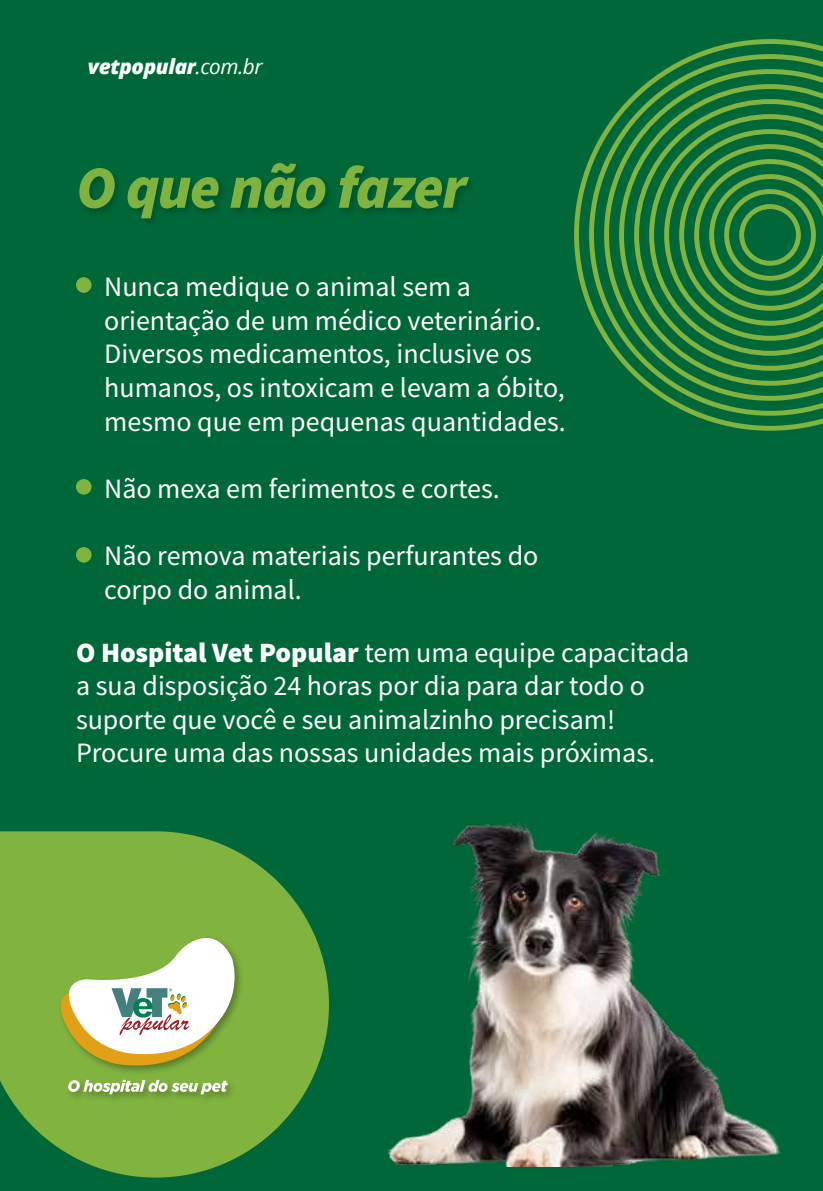
<style>
.page{position:relative;width:823px;height:1191px;background:#fff}
.page>*{position:absolute;margin:0;border:0;box-sizing:border-box;transform-origin:0 0}
.t1{font:italic 900 60px "Source Sans Pro";letter-spacing:-.02em;color:#80b23f}
.t2{font:28px/33.6px "Source Sans Pro";color:#fff}
.t3{font:italic 800 20.6px "Open Sans";letter-spacing:-.02em;color:#fff}
.s1{font-weight:400}
.s2{font-weight:900}
</style>
<div class="page">
<div style="left:0;top:0;width:822px;height:1191px;background:#006838"></div>
<svg style="left:574px;top:39px;width:248px;height:392px"></svg>
<svg style="left:588px;top:54px;width:234px;height:362px"></svg>
<svg style="left:603px;top:69px;width:219px;height:332px"></svg>
<svg style="left:618px;top:84px;width:204px;height:302px"></svg>
<svg style="left:633px;top:99px;width:189px;height:272px"></svg>
<svg style="left:648px;top:114px;width:174px;height:242px"></svg>
<svg style="left:663px;top:129px;width:159px;height:212px"></svg>
<div style="left:723px;top:189px;width:92px;height:92px;border:5px solid #80b33f;border-radius:50%"></div>
<div style="left:738px;top:204px;width:62px;height:62px;border:5px solid #80b33f;border-radius:50%"></div>
<svg style="left:0;top:831px;width:329px;height:346px;fill:#80b43f"></svg>
<div style="left:76px;top:277px;width:15px;height:16px;background:#80b43f;border-radius:50%"></div>
<div style="left:76px;top:547px;width:15px;height:15px;background:#80b43f;border-radius:50%"></div>
<div style="left:76px;top:479px;width:15px;height:15px;background:#80b43f;border-radius:50%"></div>
<img style="left:55px;top:1069px;width:191px;height:37px">
<svg style="left:45px;top:923px;width:201px;height:146px"></svg>
<svg style="left:68px;top:1080px;width:160px;height:14px"></svg>
<img style="left:388px;top:822px;width:393px;height:344px">
<p class="t3" style="left:88px;top:50px;width:176px">vetpopular<span class="s1">.com.br</span></p>
<h1 class="t1" style="left:76px;top:146px;width:392px">O que não fazer</h1>
<p class="t2" style="left:104px;top:270px;width:462px">Nunca medique o animal sem a orientação de um médico veterinário.<br>Diversos medicamentos, inclusive os humanos, os intoxicam e levam a óbito, mesmo que em pequenas quantidades.</p>
<p class="t2" style="left:104px;top:471px;width:397px">Não mexa em ferimentos e cortes.</p>
<p class="t2" style="left:104px;top:539px;width:435px">Não remova materiais perfurantes do corpo do animal.</p>
<p class="t2" style="left:76px;top:635px;width:614px"><span class="s2">O Hospital Vet Popular</span> tem uma equipe capacitada a sua disposição 24 horas por dia para dar todo o suporte que você e seu animalzinho precisam!<br>Procure uma das nossas unidades mais próximas.</p>
</div>
